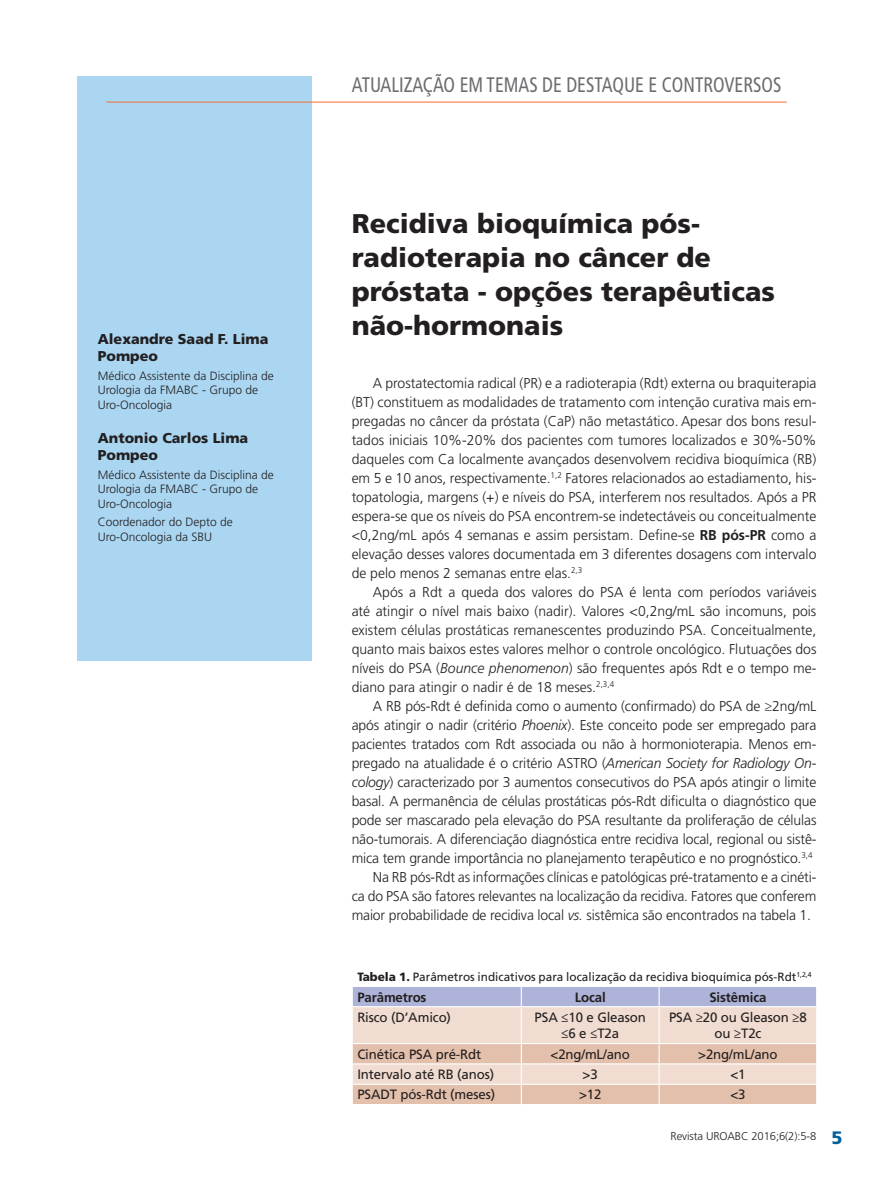
<style>
.page{position:relative;width:893px;height:1191px;background:#fff}
.page>*{position:absolute;margin:0;border:0;box-sizing:border-box;transform-origin:0 0}
._1_1_Titulo{font:900 27px/34px "Frutiger LT Std";color:#231f20}
.t1{font:condensed 21px "Frutiger LT Std";color:#6c6d70;scale:.9 1}
._2_Texto{font:300 14.25px/19px "Frutiger LT Std";letter-spacing:-.01em;color:#231f20;text-align:justify}
._1_2_Autor_nome{font:900 14.25px/17.1px "Frutiger LT Std";color:#231f20}
._5_3_Tabela_Texto{font:13.5px/16.5px "Frutiger LT Std";letter-spacing:-.01em;color:#231f20;text-align:center}
._5_2_Tabela_Subtitul{font:700 13.5px "Frutiger LT Std";letter-spacing:-.01em;color:#231f20}
._1_3_Autor_titulação{font:300 12px/14.4px "Frutiger LT Std";color:#231f20}
._5_1_Tabela_Titulo{font:12px "Frutiger LT Std";color:#231f20}
.t2{font:300 11.25px "Frutiger LT Std";letter-spacing:-.01em;color:#231f20}
.s1{font-weight:700}
.s2{font-style:italic}
.s3{font-weight:900}
.s4{font-weight:900;font-size:18px;color:#01609b}
</style>
<div class="page">
<div style="left:77px;top:77px;width:234px;height:584px;background:#aad6f2"></div>
<hr style="left:106px;top:102px;width:681px;height:1px;background:#f36e31">
<svg style="left:352px;top:986px;width:465px;height:118px;background:#e1cec8"></svg>
<p class="_1_2_Autor_nome" style="left:98px;top:331px;width:172px">Alexandre Saad F. Lima<br>Pompeo</p>
<p class="_1_3_Autor_titulação" style="left:98px;top:369px;width:178px">Médico Assistente da Disciplina de<br>Urologia da FMABC - Grupo de<br>Uro-Oncologia</p>
<p class="_1_2_Autor_nome" style="left:98px;top:429px;width:152px">Antonio Carlos Lima<br>Pompeo</p>
<p class="_1_3_Autor_titulação" style="left:98px;top:467px;width:178px">Médico Assistente da Disciplina de<br>Urologia da FMABC - Grupo de<br>Uro-Oncologia</p>
<p class="_1_3_Autor_titulação" style="left:98px;top:515px;width:137px">Coordenador do Depto de<br>Uro-Oncologia da SBU</p>
<h2 class="t1" style="left:352px;top:73px;width:479px">ATUALIZAÇÃO EM TEMAS DE DESTAQUE E CONTROVERSOS</h2>
<p class="_1_1_Titulo" style="left:352px;top:206px;width:425px">Recidiva bioquímica pós&shy;radioterapia no câncer de próstata - opções terapêuticas não-hormonais</p>
<p class="_2_Texto" style="left:352px;top:374px;width:466px;text-indent:21px">A prostatectomia radical (PR) e a radioterapia (Rdt) externa ou braquiterapia (BT) constituem as modalidades de tratamento com intenção curativa mais em&shy;pregadas no câncer da próstata (CaP) não metastático. Apesar dos bons resul&shy;tados iniciais 10%-20% dos pacientes com tumores localizados e 30%-50% daqueles com Ca localmente avançados desenvolvem recidiva bioquímica (RB) em 5 e 10 anos, respectivamente.<sup>1,2</sup> Fatores relacionados ao estadiamento, his&shy;topatologia, margens (+) e níveis do PSA, interferem nos resultados. Após a PR espera-se que os níveis do PSA encontrem-se indetectáveis ou conceitualmente &lt;0,2ng/mL após 4 semanas e assim persistam. Define-se <span class="s1">RB pós-PR</span> como a elevação desses valores documentada em 3 diferentes dosagens com intervalo de pelo menos 2 semanas entre elas.<sup>2,3</sup></p>
<p class="_2_Texto" style="left:352px;top:582px;width:466px;text-indent:21px">Após a Rdt a queda dos valores do PSA é lenta com períodos variáveis até atingir o nível mais baixo (nadir). Valores &lt;0,2ng/mL são incomuns, pois existem células prostáticas remanescentes produzindo PSA. Conceitualmente, quanto mais baixos estes valores melhor o controle oncológico. Flutuações dos níveis do PSA (<span class="s2">Bounce phenomenon</span>) são frequentes após Rdt e o tempo me&shy;diano para atingir o nadir é de 18 meses.<sup>2,3,4</sup></p>
<p class="_2_Texto" style="left:352px;top:696px;width:466px;text-indent:21px">A RB pós-Rdt é definida como o aumento (confirmado) do PSA de ≥2ng/mL após atingir o nadir (critério <span class="s2">Phoenix</span>). Este conceito pode ser empregado para pacientes tratados com Rdt associada ou não à hormonioterapia. Menos em&shy;pregado na atualidade é o critério ASTRO (<span class="s2">American Society for Radiology On&shy;cology</span>) caracterizado por 3 aumentos consecutivos do PSA após atingir o limite basal. A permanência de células prostáticas pós-Rdt dificulta o diagnóstico que pode ser mascarado pela elevação do PSA resultante da proliferação de células não-tumorais. A diferenciação diagnóstica entre recidiva local, regional ou sistê&shy;mica tem grande importância no planejamento terapêutico e no prognóstico.<sup>3,4</sup></p>
<p class="_2_Texto" style="left:352px;top:867px;width:466px;text-indent:21px">Na RB pós-Rdt as informações clínicas e patológicas pré-tratamento e a cinéti&shy;ca do PSA são fatores relevantes na localização da recidiva. Fatores que conferem maior probabilidade de recidiva local <span class="s2">vs.</span> sistêmica são encontrados na tabela 1.</p>
<p class="_5_1_Tabela_Titulo" style="left:357px;top:970px;width:456px"><span class="s3">Tabela 1.</span> Parâmetros indicativos para localização da recidiva bioquímica pós-Rdt<sup>1,2,4</sup></p>
<p class="_5_2_Tabela_Subtitul" style="left:357px;top:989px;width:71px">Parâmetros</p>
<p class="_5_2_Tabela_Subtitul" style="left:575px;top:989px;width:33px">Local</p>
<p class="_5_2_Tabela_Subtitul" style="left:709px;top:989px;width:59px">Sistêmica</p>
<p class="_5_3_Tabela_Texto" style="left:357px;top:1009px;width:95px">Risco (D’Amico)</p>
<p class="_5_3_Tabela_Texto" style="left:535px;top:1009px;width:113px">PSA ≤10 e Gleason ≤6 e ≤T2a</p>
<p class="_5_3_Tabela_Texto" style="left:669px;top:1009px;width:139px">PSA ≥20 ou Gleason ≥8 ou ≥T2c</p>
<p class="_5_3_Tabela_Texto" style="left:357px;top:1046px;width:125px">Cinética PSA pré-Rdt</p>
<p class="_5_3_Tabela_Texto" style="left:550px;top:1046px;width:81px">&lt;2ng/mL/ano</p>
<p class="_5_3_Tabela_Texto" style="left:698px;top:1046px;width:81px">&gt;2ng/mL/ano</p>
<p class="_5_3_Tabela_Texto" style="left:357px;top:1066px;width:138px">Intervalo até RB (anos)</p>
<p class="_5_3_Tabela_Texto" style="left:583px;top:1066px;width:17px">&gt;3</p>
<p class="_5_3_Tabela_Texto" style="left:730px;top:1066px;width:17px">&lt;1</p>
<p class="_5_3_Tabela_Texto" style="left:357px;top:1086px;width:139px">PSADT pós-Rdt (meses)</p>
<p class="_5_3_Tabela_Texto" style="left:579px;top:1086px;width:24px">&gt;12</p>
<p class="_5_3_Tabela_Texto" style="left:730px;top:1086px;width:17px">&lt;3</p>
<p class="t2" style="left:671px;top:1130px;width:173px">Revista UROABC 2016;6(2):5-8 <span class="s4">5</span></p>
</div>
